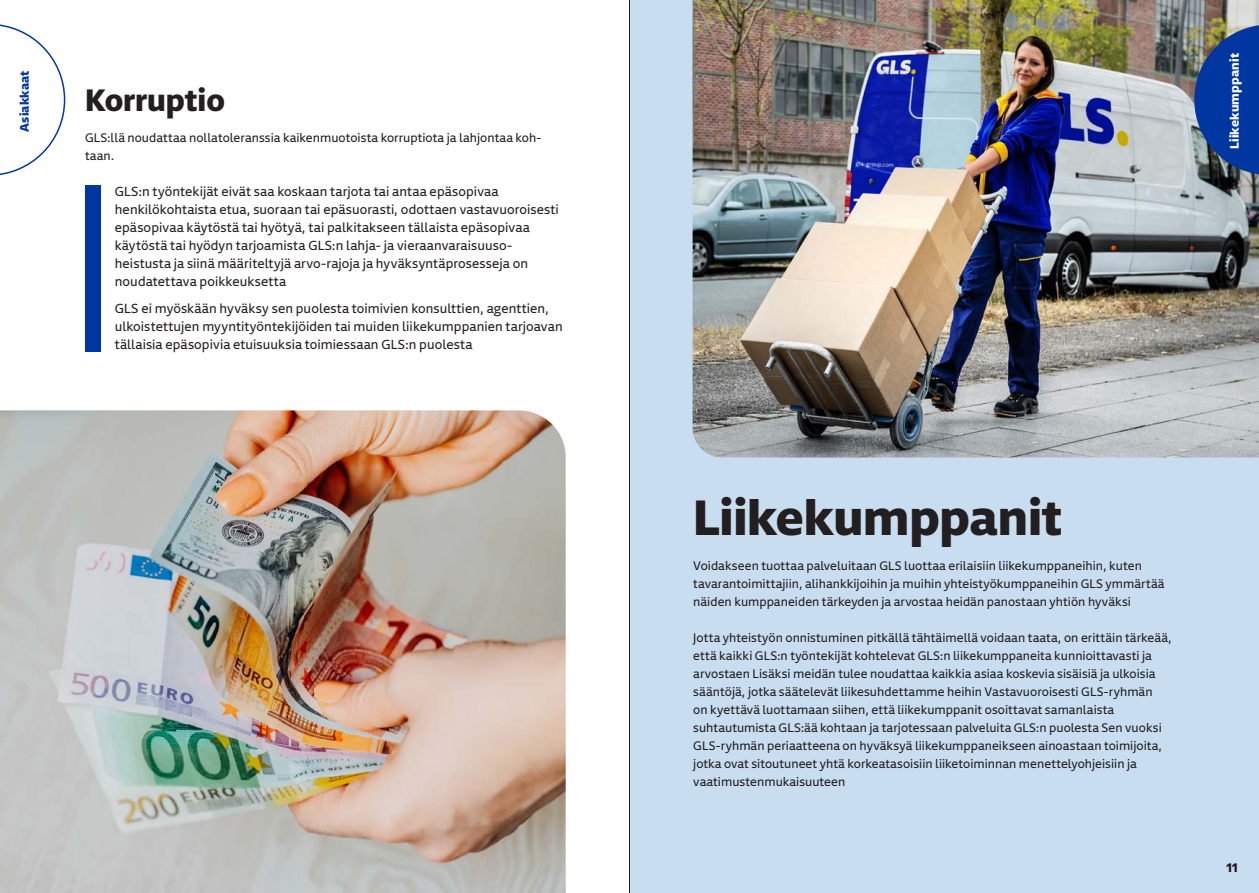
<style>
.page{position:relative;width:1259px;height:893px;background:#fff}
.page>*{position:absolute;margin:0;border:0;box-sizing:border-box;transform-origin:0 0}
.t1{font:700 48px "Newson";letter-spacing:-.005em;color:#231f20}
.t2{font:700 30px "Newson";letter-spacing:-.005em;color:#231f20}
.t3{font:12.75px/18px "Newson GLSDTP";letter-spacing:.01em;color:#231f20}
.t4{font:12px/18px "Newson GLSDTP";letter-spacing:.005em;color:#231f20}
.t5{font:700 12px "Newson";letter-spacing:.015em;color:#fff}
.t6{font:700 12px "Newson";letter-spacing:.02em;color:#0036a0}
.t7{font:700 12px "Newson GLSDTP";color:#231f20}
</style>
<div class="page">
<svg style="left:0;top:24px;width:66px;height:151px"></svg>
<div style="left:629px;top:0;width:630px;height:893px;background:#c9ddf1"></div>
<img style="left:692px;top:0;width:567px;height:458px">
<img style="left:0;top:410px;width:566px;height:483px">
<img style="left:1192px;top:23px;width:67px;height:154px">
<div style="left:85px;top:186px;width:16px;height:166px;background:#0036a0"></div>
<hr style="left:629px;top:0;width:1px;height:893px;background:#231f20">
<p class="t6" style="left:13px;top:132px;width:63px;rotate:-90deg">Asiakkaat</p>
<h2 class="t2" style="left:85px;top:73px;width:141px">Korruptio</h2>
<p class="t4" style="left:85px;top:127px;width:458px">GLS:llä noudattaa nollatoleranssia kaikenmuotoista korruptiota ja lahjontaa koh&shy;taan.</p>
<p class="t3" style="left:115px;top:181px;width:445px">GLS:n työntekijät eivät saa koskaan tarjota tai antaa epäsopivaa henkilökohtaista etua, suoraan tai epäsuorasti, odottaen vastavuoroisesti epäsopivaa käytöstä tai hyötyä, tai palkitakseen tällaista epäsopivaa käytöstä tai hyödyn tarjoamista GLS:n lahja- ja vieraanvaraisuuso&shy;heistusta ja siinä määriteltyjä arvo-rajoja ja hyväksyntäprosesseja on noudatettava poikkeuksetta</p>
<p class="t3" style="left:115px;top:297px;width:449px">GLS ei myöskään hyväksy sen puolesta toimivien konsulttien, agenttien, ulkoistettujen myyntityöntekijöiden tai muiden liikekumppanien tarjoavan tällaisia epäsopivia etuisuuksia toimiessaan GLS:n puolesta</p>
<p class="t5" style="left:1223px;top:149px;width:97px;rotate:-90deg">Liikekumppanit</p>
<h1 class="t1" style="left:693px;top:473px;width:370px">Liikekumppanit</h1>
<p class="t4" style="left:693px;top:555px;width:473px">Voidakseen tuottaa palveluitaan GLS luottaa erilaisiin liikekumppaneihin, kuten tavarantoimittajiin, alihankkijoihin ja muihin yhteistyökumppaneihin GLS ymmärtää näiden kumppaneiden tärkeyden ja arvostaa heidän panostaan yhtiön hyväksi</p>
<p class="t4" style="left:693px;top:627px;width:480px">Jotta yhteistyön onnistuminen pitkällä tähtäimellä voidaan taata, on erittäin tärkeää, että kaikki GLS:n työntekijät kohtelevat GLS:n liikekumppaneita kunnioittavasti ja arvostaen Lisäksi meidän tulee noudattaa kaikkia asiaa koskevia sisäisiä ja ulkoisia sääntöjä, jotka säätelevät liikesuhdettamme heihin Vastavuoroisesti GLS-ryhmän<br>on kyettävä luottamaan siihen, että liikekumppanit osoittavat samanlaista suhtautumista GLS:ää kohtaan ja tarjotessaan palveluita GLS:n puolesta Sen vuoksi GLS-ryhmän periaatteena on hyväksyä liikekumppaneikseen ainoastaan toimijoita, jotka ovat sitoutuneet yhtä korkeatasoisiin liiketoiminnan menettelyohjeisiin ja vaatimustenmukaisuuteen</p>
<p class="t7" style="left:1226px;top:857px;width:13px">11</p>
</div>
